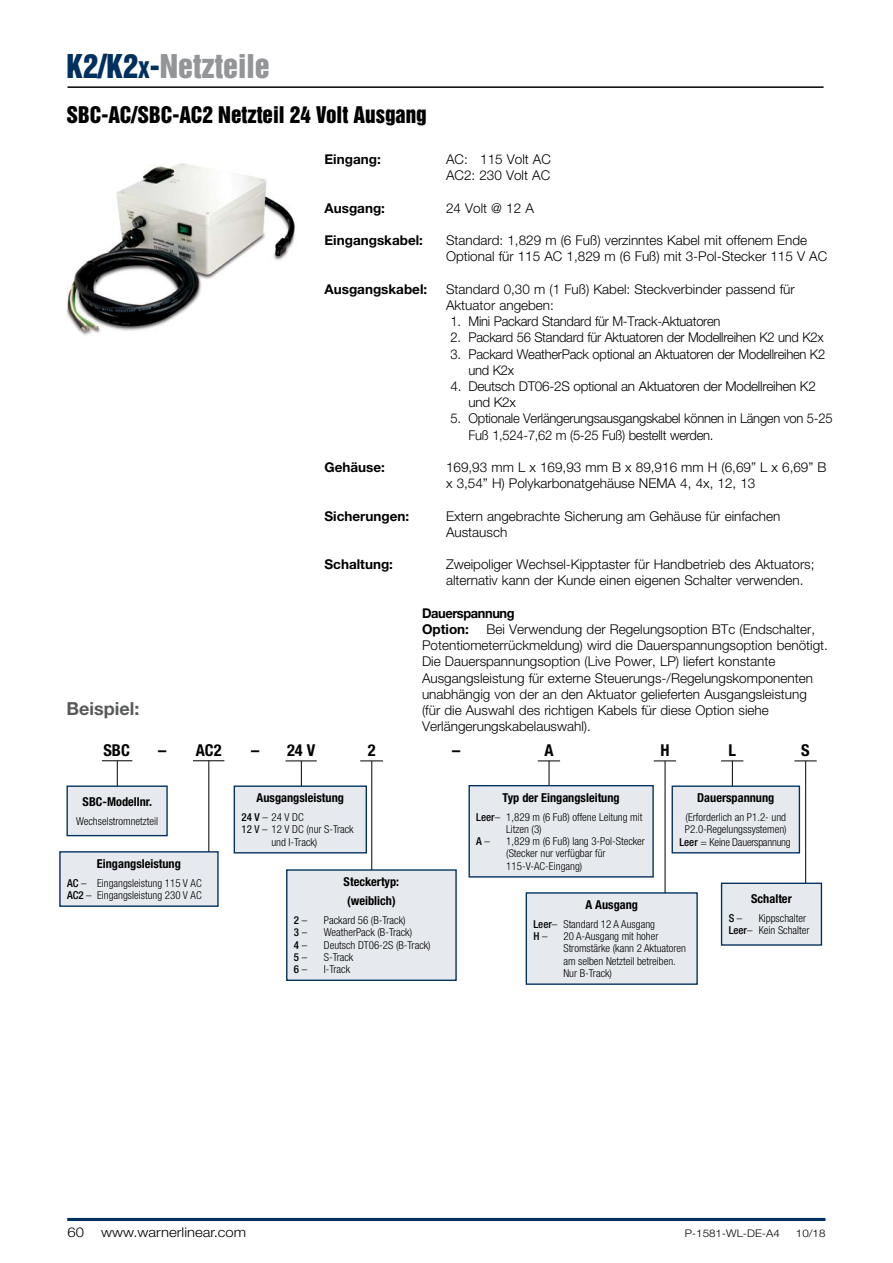
<style>
.page{position:relative;width:893px;height:1263px;background:#fff}
.page>*{position:absolute;margin:0;border:0;box-sizing:border-box;transform-origin:0 0}
.t1{font:30px "Helvetica Inserat LT Std";color:#939598}
.t2{font:21px "Helvetica Inserat LT Std";color:#000}
.t3{font:700 18px "Helvetica Neue LT Std";color:#58595b}
.t4{font:700 condensed 16.35px "Helvetica Neue LT Std";color:#000}
.t5{font:300 13.5px/16.2px "Helvetica Neue LT Std";color:#000}
.t6{font:300 13.5px/16.2px "Helvetica Neue LT Std";letter-spacing:-.02em;color:#000;scale:.96 1}
.t7{font:700 13.5px "Helvetica Neue LT Std";color:#000}
.t8{font:300 13.5px/16.2px "Helvetica Neue LT Std";letter-spacing:-.02em;color:#000}
.t9{font:300 13.5px "Helvetica Neue LT Std";color:#000;scale:1.1 1}
.t10{font:700 13.5px "Helvetica Neue LT Std";letter-spacing:-.03em;color:#000;scale:.95 1}
.Group_Heading{font:700 condensed 12.3px "Helvetica Neue LT Std";color:#000}
.Parts_List{font:300 condensed 10.95px/12.3px "Helvetica Neue LT Std";color:#000}
.Parts_List-2{font:300 condensed 10.95px "Helvetica Neue LT Std";letter-spacing:-.02em;color:#000}
.Parts_List-3{font:500 condensed 10.95px "Helvetica Neue LT Std";color:#000}
.t11{font:300 10.5px "Helvetica Neue LT Std";color:#000;scale:1.1 1}
.s1{color:#00305e}
.s2{font-size:21px;color:#00305e}
.s3{font-weight:500}
.s4{font-weight:400}
.s5{font-weight:300}
</style>
<div class="page">
<hr style="left:68px;top:86px;width:756px;height:2px;background:#000">
<img style="left:66px;top:163px;width:229px;height:174px">
<hr style="left:102px;top:760px;width:30px;height:1px;background:#000">
<hr style="left:117px;top:761px;width:1px;height:57px;background:#000">
<hr style="left:286px;top:760px;width:31px;height:1px;background:#000">
<hr style="left:301px;top:761px;width:1px;height:40px;background:#000">
<svg style="left:538px;top:760px;width:22px;height:1px"></svg>
<hr style="left:549px;top:761px;width:1px;height:90px;background:#000">
<svg style="left:794px;top:760px;width:23px;height:1px"></svg>
<hr style="left:805px;top:761px;width:1px;height:149px;background:#000">
<svg style="left:654px;top:760px;width:22px;height:1px"></svg>
<hr style="left:665px;top:761px;width:1px;height:149px;background:#000">
<svg style="left:721px;top:760px;width:22px;height:1px"></svg>
<hr style="left:732px;top:761px;width:1px;height:57px;background:#000">
<svg style="left:360px;top:760px;width:23px;height:1px"></svg>
<hr style="left:371px;top:761px;width:1px;height:128px;background:#000">
<hr style="left:193px;top:760px;width:31px;height:1px;background:#000">
<hr style="left:208px;top:761px;width:1px;height:100px;background:#000">
<hr style="left:68px;top:1218px;width:757px;height:3px;background:#00305e">
<div style="left:67px;top:786px;width:100px;height:50px;background:#e6eaef"></div>
<div style="left:66px;top:785px;width:102px;height:51px;border:1px solid #00305e"></div>
<div style="left:672px;top:786px;width:127px;height:67px;background:#e6eaef"></div>
<div style="left:672px;top:785px;width:128px;height:68px;border:1px solid #00305e"></div>
<div style="left:722px;top:883px;width:99px;height:62px;background:#e6eaef"></div>
<div style="left:721px;top:883px;width:101px;height:63px;border:1px solid #00305e"></div>
<div style="left:60px;top:852px;width:158px;height:54px;background:#e6eaef"></div>
<div style="left:59px;top:851px;width:160px;height:56px;border:1px solid #00305e"></div>
<div style="left:234px;top:786px;width:132px;height:67px;background:#e6eaef"></div>
<div style="left:234px;top:785px;width:133px;height:68px;border:1px solid #00305e"></div>
<div style="left:469px;top:786px;width:184px;height:91px;background:#e6eaef"></div>
<div style="left:468px;top:785px;width:186px;height:92px;border:1px solid #00305e"></div>
<div style="left:526px;top:893px;width:171px;height:91px;background:#e6eaef"></div>
<div style="left:526px;top:892px;width:172px;height:93px;border:1px solid #00305e"></div>
<div style="left:287px;top:870px;width:169px;height:110px;background:#e6eaef"></div>
<div style="left:286px;top:869px;width:171px;height:112px;border:1px solid #00305e"></div>
<p class="t1" style="left:66px;top:48px;width:205px"><span class="s1">K2/K2</span><span class="s2">x</span><span class="s1">-</span>Netzteile</p>
<p class="t2" style="left:66px;top:102px;width:362px">SBC-AC/SBC-AC2 Netzteil 24 Volt Ausgang</p>
<p class="t7" style="left:325px;top:151px;width:58px">Eingang:</p>
<p class="t5" style="left:446px;top:151px;width:106px">AC: 115 Volt AC</p>
<p class="t5" style="left:446px;top:167px;width:106px">AC2: 230 Volt AC</p>
<p class="t7" style="left:325px;top:200px;width:62px">Ausgang:</p>
<p class="t5" style="left:446px;top:200px;width:89px">24 Volt @ 12 A</p>
<p class="t7" style="left:325px;top:232px;width:100px">Eingangskabel:</p>
<p class="t5" style="left:446px;top:232px;width:363px">Standard: 1,829 m (6 Fuß) verzinntes Kabel mit offenem Ende</p>
<p class="t5" style="left:446px;top:248px;width:383px">Optional für 115 AC 1,829 m (6 Fuß) mit 3-Pol-Stecker 115 V AC</p>
<p class="t7" style="left:325px;top:281px;width:104px">Ausgangskabel:</p>
<p class="t5" style="left:446px;top:281px;width:350px">Standard 0,30 m (1 Fuß) Kabel: Steckverbinder passend für<br>Aktuator angeben:</p>
<p class="t6" style="left:451px;top:313px;width:283px">1. Mini Packard Standard für M-Track-Aktuatoren</p>
<p class="t6" style="left:451px;top:329px;width:390px">2. Packard 56 Standard für Aktuatoren der Modellreihen K2 und K2x</p>
<p class="t6" style="left:469px;top:345px;width:373px;text-indent:-18px">3. Packard WeatherPack optional an Aktuatoren der Modellreihen K2 und K2x</p>
<p class="t8" style="left:469px;top:378px;width:349px;text-indent:-18px">4. Deutsch DT06-2S optional an Aktuatoren der Modellreihen K2 und K2x</p>
<p class="t6" style="left:469px;top:410px;width:381px;text-indent:-18px">5. Optionale Verlängerungsausgangskabel können in Längen von 5-25<br>Fuß 1,524-7,62 m (5-25 Fuß) bestellt werden.</p>
<p class="t7" style="left:325px;top:459px;width:62px">Gehäuse:</p>
<p class="t5" style="left:446px;top:459px;width:382px">169,93 mm L x 169,93 mm B x 89,916 mm H (6,69” L x 6,69” B x 3,54” H) Polykarbonatgehäuse NEMA 4, 4x, 12, 13</p>
<p class="t7" style="left:325px;top:507px;width:86px">Sicherungen:</p>
<p class="t5" style="left:446px;top:507px;width:336px">Extern angebrachte Sicherung am Gehäuse für einfachen<br>Austausch</p>
<p class="t7" style="left:325px;top:556px;width:70px">Schaltung:</p>
<p class="t5" style="left:446px;top:556px;width:370px">Zweipoliger Wechsel-Kipptaster für Handbetrieb des Aktuators; alternativ kann der Kunde einen eigenen Schalter verwenden.</p>
<p class="t10" style="left:422px;top:605px;width:99px">Dauerspannung</p>
<p class="t7" style="left:422px;top:621px;width:48px">Option:</p>
<p class="t5" style="left:422px;top:621px;width:407px;text-indent:64px">Bei Verwendung der Regelungsoption BTc (Endschalter, Potentiometerrückmeldung) wird die Dauerspannungsoption benötigt.<br>Die Dauerspannungsoption (Live Power, LP) liefert konstante Ausgangsleistung für externe Steuerungs-/Regelungskomponenten unabhängig von der an den Aktuator gelieferten Ausgangsleistung (für die Auswahl des richtigen Kabels für diese Option siehe Verlängerungskabelauswahl).</p>
<p class="t3" style="left:66px;top:697px;width:74px">Beispiel:</p>
<p class="t4" style="left:103px;top:741px;width:28px">SBC</p>
<p class="t4" style="left:158px;top:741px;width:10px">–</p>
<p class="t4" style="left:196px;top:741px;width:27px">AC2</p>
<p class="t4" style="left:251px;top:741px;width:10px">–</p>
<p class="t4" style="left:287px;top:741px;width:30px">24 V</p>
<p class="t4" style="left:368px;top:741px;width:9px">2</p>
<p class="t4" style="left:452px;top:741px;width:10px">–</p>
<p class="t4" style="left:544px;top:741px;width:11px">A</p>
<p class="t4" style="left:660px;top:741px;width:11px">H</p>
<p class="t4" style="left:728px;top:741px;width:9px">L</p>
<p class="t4" style="left:801px;top:741px;width:10px">S</p>
<p class="Group_Heading" style="left:83px;top:794px;width:71px">SBC-Modellnr.</p>
<p class="Parts_List" style="left:76px;top:815px;width:83px">Wechselstromnetzteil</p>
<p class="Group_Heading" style="left:97px;top:856px;width:85px">Eingangsleistung</p>
<p class="Parts_List" style="left:67px;top:877px;width:136px"><span class="s3">AC</span> – Eingangsleistung 115 V AC</p>
<p class="Parts_List" style="left:67px;top:889px;width:136px"><span class="s3">AC2</span> – Eingangsleistung 230 V AC</p>
<p class="Group_Heading" style="left:257px;top:790px;width:89px">Ausgangsleistung</p>
<p class="Parts_List" style="left:241px;top:811px;width:64px"><span class="s3">24 V</span> – 24 V DC</p>
<p class="Parts_List" style="left:241px;top:823px;width:114px;text-align:center"><span class="s4">12 V</span> – 12 V DC (nur S-Track und I-Track)</p>
<p class="Group_Heading" style="left:344px;top:874px;width:57px">Steckertyp:</p>
<p class="Group_Heading" style="left:347px;top:893px;width:50px">(weiblich)</p>
<p class="Parts_List-3" style="left:294px;top:913px;width:15px">2 <span class="s5">–</span></p>
<p class="Parts_List" style="left:324px;top:914px;width:83px">Packard 56 (B-Track)</p>
<p class="Parts_List-3" style="left:294px;top:926px;width:15px">3 <span class="s5">–</span></p>
<p class="Parts_List" style="left:324px;top:926px;width:90px">WeatherPack (B-Track)</p>
<p class="Parts_List-3" style="left:294px;top:938px;width:15px">4 <span class="s5">–</span></p>
<p class="Parts_List" style="left:324px;top:938px;width:108px">Deutsch DT06-2S (B-Track)</p>
<p class="Parts_List-3" style="left:294px;top:950px;width:15px">5 <span class="s5">–</span></p>
<p class="Parts_List" style="left:324px;top:951px;width:31px">S-Track</p>
<p class="Parts_List-3" style="left:294px;top:963px;width:15px">6 <span class="s5">–</span></p>
<p class="Parts_List" style="left:324px;top:963px;width:28px">I-Track</p>
<p class="Group_Heading" style="left:503px;top:790px;width:119px">Typ der Eingangsleitung</p>
<p class="Parts_List" style="left:506px;top:810px;width:138px;text-indent:-30px"><span class="s3">Leer</span>– 1,829 m (6 Fuß) offene Leitung mit<br>Litzen (3)</p>
<p class="Parts_List-3" style="left:476px;top:835px;width:15px">A <span class="s5">–</span></p>
<p class="Parts_List" style="left:506px;top:835px;width:140px">1,829 m (6 Fuß) lang 3-Pol-Stecker (Stecker nur verfügbar für<br>115-V-AC-Eingang)</p>
<p class="Group_Heading" style="left:585px;top:897px;width:54px">A Ausgang</p>
<p class="Parts_List" style="left:533px;top:918px;width:123px"><span class="s3">Leer</span>– Standard 12 A Ausgang</p>
<p class="Parts_List-3" style="left:533px;top:930px;width:16px">H <span class="s5">–</span></p>
<p class="Parts_List" style="left:563px;top:930px;width:124px">20 A-Ausgang mit hoher<br>Stromstärke (kann 2 Aktuatoren am selben Netzteil betreiben.<br>Nur B-Track)</p>
<p class="Group_Heading" style="left:697px;top:790px;width:79px">Dauerspannung</p>
<p class="Parts_List" style="left:686px;top:811px;width:102px">(Erforderlich an P1.2- und</p>
<p class="Parts_List" style="left:685px;top:823px;width:103px">P2.0-Regelungssystemen)</p>
<p class="Parts_List-2" style="left:679px;top:835px;width:113px"><span class="s3">Leer</span> = Keine Dauerspannung</p>
<p class="Group_Heading" style="left:751px;top:891px;width:42px">Schalter</p>
<p class="Parts_List-3" style="left:729px;top:911px;width:15px">S <span class="s5">–</span></p>
<p class="Parts_List" style="left:759px;top:912px;width:49px">Kippschalter</p>
<p class="Parts_List" style="left:729px;top:924px;width:82px"><span class="s3">Leer</span>– Kein Schalter</p>
<p class="t9" style="left:68px;top:1223px;width:17px">60</p>
<p class="t9" style="left:101px;top:1223px;width:133px">www.warnerlinear.com</p>
<p class="t11" style="left:685px;top:1226px;width:88px">P-1581-WL-DE-A4</p>
<p class="t11" style="left:796px;top:1226px;width:28px">10/18</p>
</div>
